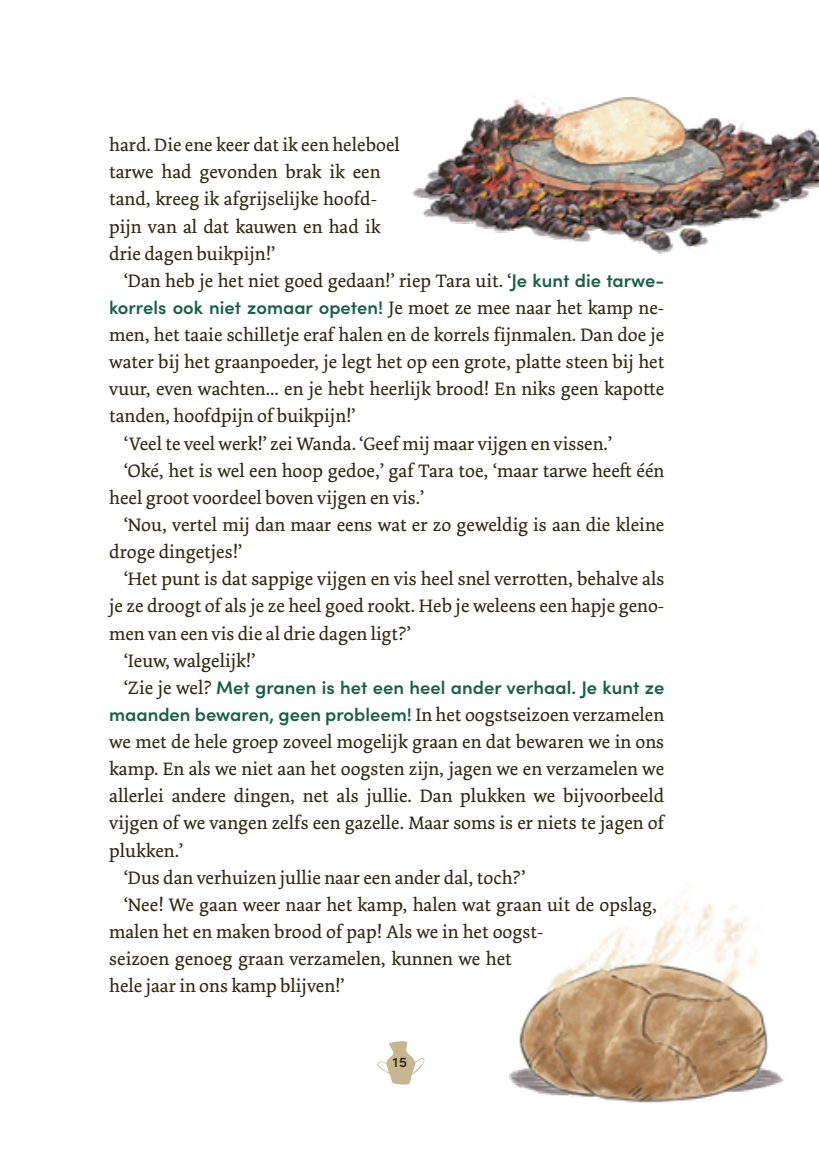
<style>
.page{position:relative;width:819px;height:1166px;background:#fff}
.page>*{position:absolute;margin:0;border:0;box-sizing:border-box;transform-origin:0 0}
.plat{font:19.07px/27.1px "Dolly Pro";color:#2f2912}
.plat-2{font:600 18.38px/27.1px "Sofia Pro";color:#166147;text-align:right}
.t1{font:600 14px "Sofia Pro";color:#2f2912}
.s1{font-family:"Sofia Pro";font-weight:600;font-size:18.38px;color:#166147}
.s2{font-family:"Dolly Pro";font-weight:400;font-size:19.07px;color:#2f2912}
</style>
<div class="page">
<img style="left:509px;top:896px;width:275px;height:207px">
<img style="left:412px;top:95px;width:407px;height:159px">
<svg style="left:377px;top:1041px;width:48px;height:44px"></svg>
<p class="plat" style="left:109px;top:131px;width:292px">hard. Die ene keer dat ik een heleboel tarwe had gevonden brak ik een tand, kreeg ik afgrijselijke hoofd&shy;pijn van al dat kauwen en had ik drie dagen buikpijn!’</p>
<p class="plat" style="left:124px;top:267px;width:541px">‘Dan heb je het niet goed gedaan!’ riep Tara uit. ‘<span class="s1">Je kunt die tarwe-</span></p>
<p class="plat-2" style="left:109px;top:293px;width:556px">korrels ook niet zomaar opeten! <span class="s2">Je moet ze mee naar het kamp ne-</span></p>
<p class="plat" style="left:109px;top:321px;width:556px;text-align:justify">men, het taaie schilletje eraf halen en de korrels fijnmalen. Dan doe je water bij het graanpoeder, je legt het op een grote, platte steen bij het vuur, even wachten... en je hebt heerlijk brood! En niks geen kapotte tanden, hoofdpijn of buikpijn!’</p>
<p class="plat" style="left:124px;top:430px;width:489px">‘Veel te veel werk!’ zei Wanda. ‘Geef mij maar vijgen en vissen.’</p>
<p class="plat" style="left:109px;top:457px;width:556px;text-indent:15px">‘Oké, het is wel een hoop gedoe,’ gaf Tara toe, ‘maar tarwe heeft één heel groot voordeel boven vijgen en vis.’</p>
<p class="plat" style="left:109px;top:511px;width:556px;text-indent:15px">‘Nou, vertel mij dan maar eens wat er zo geweldig is aan die kleine droge dingetjes!’</p>
<p class="plat" style="left:109px;top:565px;width:556px;text-align:justify;text-indent:15px">‘Het punt is dat sappige vijgen en vis heel snel verrotten, behalve als je ze droogt of als je ze heel goed rookt. Heb je weleens een hapje geno&shy;men van een vis die al drie dagen ligt?’</p>
<p class="plat" style="left:124px;top:647px;width:133px">‘Ieuw, walgelijk!’</p>
<p class="plat-2" style="left:109px;top:672px;width:556px"><span class="s2">‘Zie je wel?</span> Met granen is het een heel ander verhaal. Je kunt ze maanden bewaren, geen probleem! <span class="s2">In het oogstseizoen verzamelen</span></p>
<p class="plat" style="left:109px;top:728px;width:556px;text-align:justify">we met de hele groep zoveel mogelijk graan en dat bewaren we in ons kamp. En als we niet aan het oogsten zijn, jagen we en verzamelen we allerlei andere dingen, net als jullie. Dan plukken we bijvoorbeeld vijgen of we vangen zelfs een gazelle. Maar soms is er niets te jagen of plukken.’</p>
<p class="plat" style="left:124px;top:864px;width:403px">‘Dus dan verhuizen jullie naar een ander dal, toch?’</p>
<p class="plat" style="left:109px;top:891px;width:549px;text-indent:15px">‘Nee! We gaan weer naar het kamp, halen wat graan uit de opslag, malen het en maken brood of pap! Als we in het oogst-<br>seizoen genoeg graan verzamelen, kunnen we het<br>hele jaar in ons kamp blijven!’</p>
<p class="t1" style="left:393px;top:1051px;width:16px">15</p>
</div>
